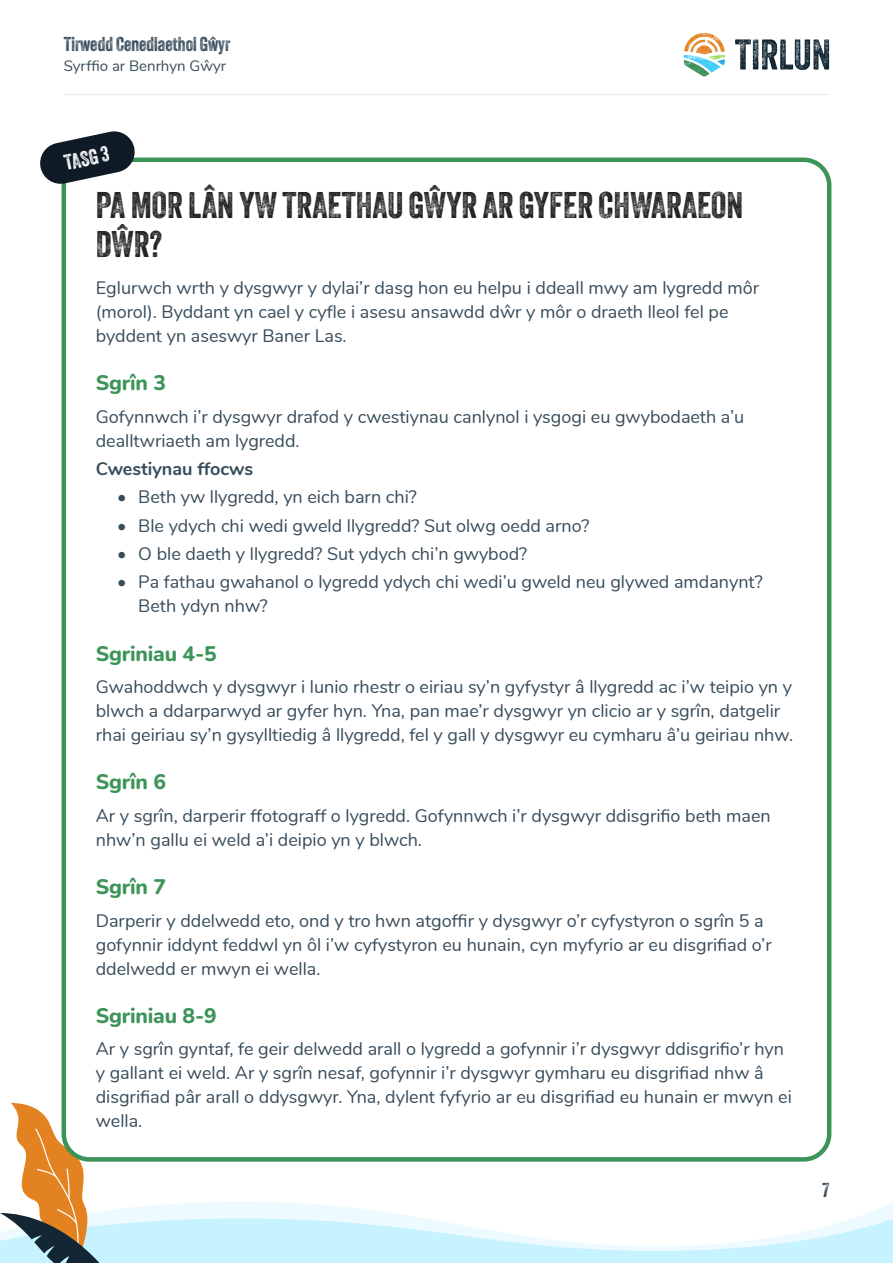
<style>
.page{position:relative;width:893px;height:1263px;background:#fff}
.page>*{position:absolute;margin:0;border:0;box-sizing:border-box;transform-origin:0 0}
.Page_sub_heading{font:36px/39px "Veneer Two";color:#231f20}
.Page_section_heading{font:800 21px "Nunito";letter-spacing:-.01em;color:#3d9459}
.Key_activity_heading{font:21px "Veneer Two";color:#fff}
.t1{font:19.5px "Veneer Two";color:#374c5a}
.Body_text{font:18px/24px "Nunito";color:#374c5a}
.Body_text-2{font:700 18px "Nunito";color:#374c5a}
.t2{font:15px "Nunito";color:#374c5a}
</style>
<div class="page">
<svg style="left:735px;top:39px;width:94px;height:31px"></svg>
<svg style="left:684px;top:33px;width:41px;height:44px"></svg>
<hr style="left:64px;top:94px;width:765px;height:1px;background:#e6e7e9">
<svg style="left:0;top:1102px;width:893px;height:161px"></svg>
<div style="left:62px;top:158px;width:769px;height:1004px;border:4px solid #3d9459;border-radius:26px"></div>
<svg style="left:40px;top:131px;width:97px;height:55px"></svg>
<p class="t1" style="left:64px;top:32px;width:168px">Tirwedd Cenedlaethol Gŵyr</p>
<p class="t2" style="left:64px;top:54px;width:164px">Syrffio ar Benrhyn Gŵyr</p>
<p class="Key_activity_heading" style="left:62px;top:150px;width:47px;rotate:-12deg">TASG 3</p>
<p class="Page_sub_heading" style="left:96px;top:186px;width:649px">PA MOR LÂN YW TRAETHAU GŴYR AR GYFER CHWARAEON<br>DŴR?</p>
<p class="Body_text" style="left:96px;top:275px;width:665px">Eglurwch wrth y dysgwyr y dylai’r dasg hon eu helpu i ddeall mwy am lygredd môr (morol). Byddant yn cael y cyfle i asesu ansawdd dŵr y môr o draeth lleol fel pe byddent yn aseswyr Baner Las.</p>
<p class="Page_section_heading" style="left:96px;top:368px;width:72px">Sgrîn 3</p>
<p class="Body_text" style="left:96px;top:404px;width:650px">Gofynnwch i’r dysgwyr drafod y cwestiynau canlynol i ysgogi eu gwybodaeth a’u dealltwriaeth am lygredd.</p>
<p class="Body_text-2" style="left:96px;top:456px;width:159px">Cwestiynau ffocws</p>
<p class="Body_text" style="left:117px;top:484px;width:301px">• Beth yw llygredd, yn eich barn chi?</p>
<p class="Body_text" style="left:117px;top:512px;width:474px">• Ble ydych chi wedi gweld llygredd? Sut olwg oedd arno?</p>
<p class="Body_text" style="left:117px;top:541px;width:412px">• O ble daeth y llygredd? Sut ydych chi’n gwybod?</p>
<p class="Body_text" style="left:138px;top:569px;width:626px;text-indent:-21px">• Pa fathau gwahanol o lygredd ydych chi wedi’u gweld neu glywed amdanynt?<br>Beth ydyn nhw?</p>
<p class="Page_section_heading" style="left:96px;top:638px;width:122px">Sgriniau 4-5</p>
<p class="Body_text" style="left:96px;top:674px;width:699px">Gwahoddwch y dysgwyr i lunio rhestr o eiriau sy’n gyfystyr â llygredd ac i’w teipio yn y blwch a ddarparwyd ar gyfer hyn. Yna, pan mae’r dysgwyr yn clicio ar y sgrîn, datgelir rhai geiriau sy’n gysylltiedig â llygredd, fel y gall y dysgwyr eu cymharu â’u geiriau nhw.</p>
<p class="Page_section_heading" style="left:96px;top:767px;width:72px">Sgrîn 6</p>
<p class="Body_text" style="left:96px;top:802px;width:676px">Ar y sgrîn, darperir ffotograff o lygredd. Gofynnwch i’r dysgwyr ddisgrifio beth maen nhw’n gallu ei weld a’i deipio yn y blwch.</p>
<p class="Page_section_heading" style="left:96px;top:872px;width:72px">Sgrîn 7</p>
<p class="Body_text" style="left:96px;top:907px;width:677px">Darperir y ddelwedd eto, ond y tro hwn atgoffir y dysgwyr o’r cyfystyron o sgrîn 5 a gofynnir iddynt feddwl yn ôl i’w cyfystyron eu hunain, cyn myfyrio ar eu disgrifiad o’r ddelwedd er mwyn ei wella.</p>
<p class="Page_section_heading" style="left:96px;top:1000px;width:122px">Sgriniau 8-9</p>
<p class="Body_text" style="left:96px;top:1036px;width:698px">Ar y sgrîn gyntaf, fe geir delwedd arall o lygredd a gofynnir i’r dysgwyr ddisgrifio’r hyn y gallant ei weld. Ar y sgrîn nesaf, gofynnir i’r dysgwyr gymharu eu disgrifiad nhw â disgrifiad pâr arall o ddysgwyr. Yna, dylent fyfyrio ar eu disgrifiad eu hunain er mwyn ei wella.</p>
<p class="t1" style="left:822px;top:1178px;width:8px">7</p>
</div>
